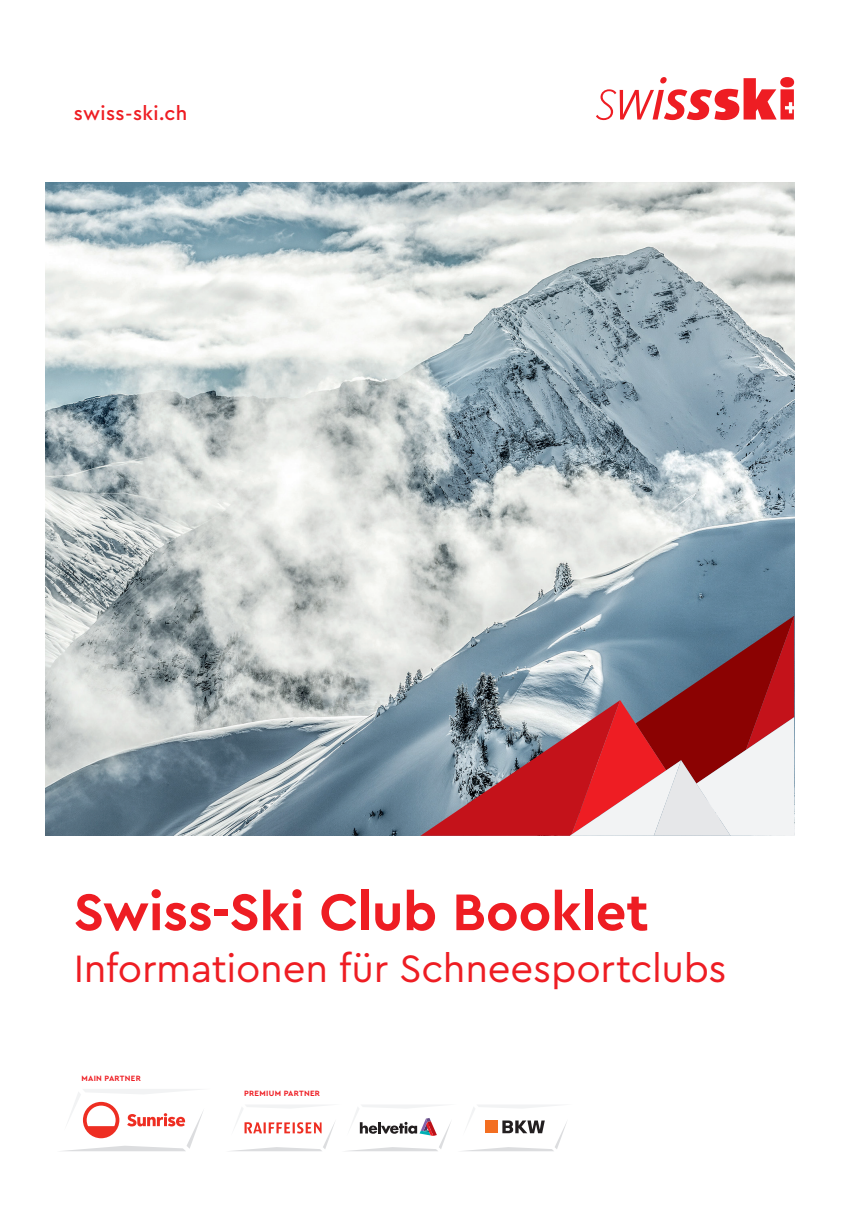
<style>
.page{position:relative;width:857px;height:1225px;background:#fff}
.page>*{position:absolute;margin:0;border:0;box-sizing:border-box;transform-origin:0 0}
.t1{font:700 54px "Cera";letter-spacing:-.005em;color:#ee1d23}
.t2{font:40px "Cera";letter-spacing:-.005em;color:#ee1d23}
.t3{font:500 20px "Cera";letter-spacing:.015em;color:#ee1d23}
.t4{font:700 8px "Cera";letter-spacing:.03em;color:#ee1d23}
</style>
<div class="page">
<img style="left:45px;top:182px;width:748px;height:654px">
<svg style="left:420px;top:616px;width:373px;height:220px;background:#a67981"></svg>
<svg style="left:596px;top:77px;width:197px;height:43px"></svg>
<svg style="left:232px;top:1105px;width:335px;height:46px"></svg>
<svg style="left:64px;top:1089px;width:139px;height:62px"></svg>
<p class="t3" style="left:74px;top:100px;width:115px">swiss-ski.ch</p>
<h1 class="t1" style="left:74px;top:876px;width:576px">Swiss-Ski Club Booklet</h1>
<p class="t2" style="left:74px;top:942px;width:654px">Informationen für Schneesportclubs</p>
<p class="t4" style="left:81px;top:1072px;width:61px">MAIN PARTNER</p>
<p class="t4" style="left:244px;top:1088px;width:77px">PREMIUM PARTNER</p>
</div>
